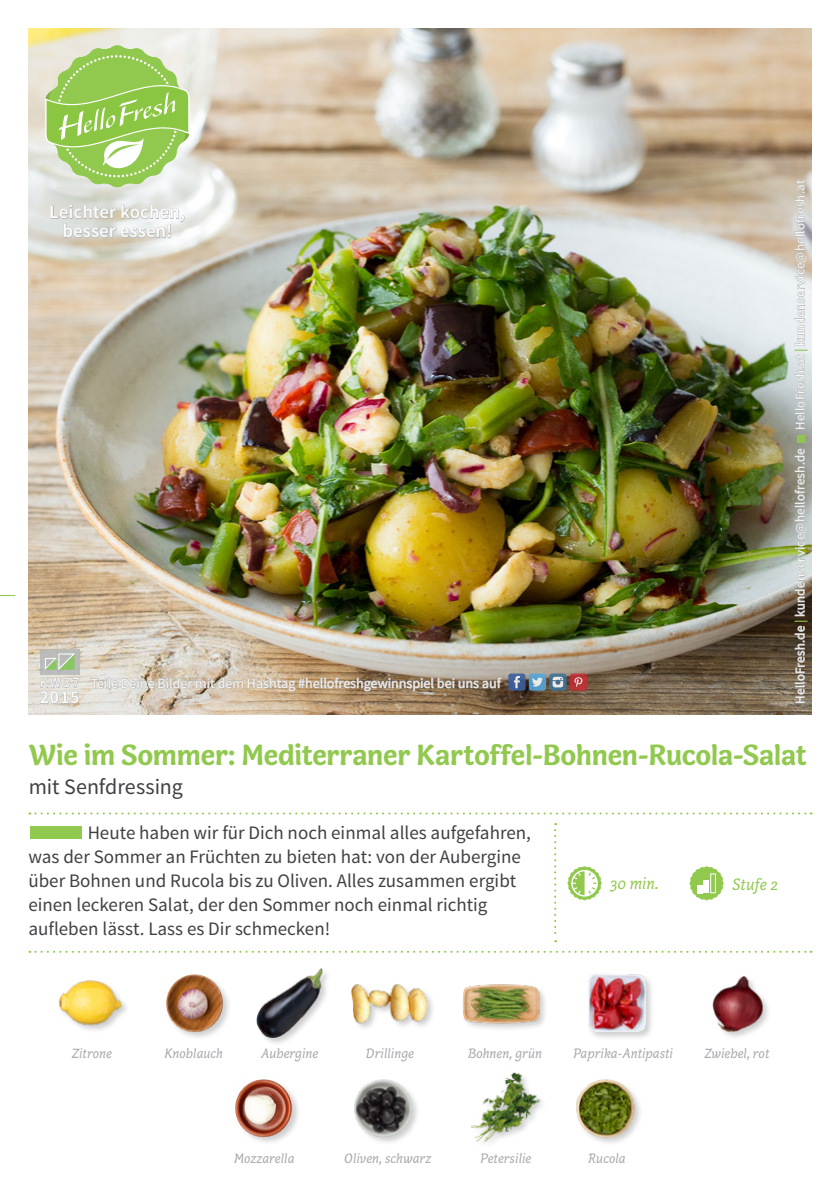
<style>
.page{position:relative;width:840px;height:1191px;background:#fff}
.page>*{position:absolute;margin:0;border:0;box-sizing:border-box;transform-origin:0 0}
.FRONT_Recipe_Title{font:700 30px "Capucine Basic";letter-spacing:-.015em;color:#91c84e}
.FRONT_Recipe_Subtitl{font:22px "Source Sans Pro";letter-spacing:-.005em;color:#414042}
.FRONT___BACK_Running{font:19px/24px "Source Sans Pro";color:#414042}
.t1{font:600 19px/19px "Source Sans Pro";color:#fff;text-align:center}
.t2{font:600 18px "Source Sans Pro";color:#fff}
.FRONT_Icons{font:italic 17px "Capucine Basic";color:#91c84e}
.FRONT_ingredients{font:italic 14px "Capucine Basic";color:#a7a9ac}
.t3{font:14px "Source Sans Pro";color:#fff}
.t4{font:13px "Source Sans Pro";letter-spacing:.02em;color:#fff}
.s1{font-weight:700;color:#91c84e}
</style>
<div class="page">
<img style="left:28px;top:28px;width:783px;height:686px">
<svg style="left:29px;top:812px;width:782px;height:2px"></svg>
<svg style="left:554px;top:823px;width:2px;height:119px"></svg>
<svg style="left:29px;top:950px;width:782px;height:2px"></svg>
<svg style="left:50px;top:204px;width:135px;height:48px;background:#d7d6d0"></svg>
<svg style="left:90px;top:673px;width:412px;height:24px;background:#b5a591"></svg>
<div style="left:508px;top:673px;width:17px;height:17px;background:#405e94;border-radius:3px"></div>
<svg style="left:513px;top:676px;width:6px;height:12px"></svg>
<svg style="left:549px;top:673px;width:17px;height:17px"></svg>
<svg style="left:552px;top:677px;width:11px;height:10px"></svg>
<svg style="left:528px;top:673px;width:17px;height:17px"></svg>
<svg style="left:531px;top:677px;width:11px;height:9px"></svg>
<div style="left:569px;top:673px;width:17px;height:17px;background:#b93335;border-radius:3px"></div>
<svg style="left:574px;top:677px;width:8px;height:10px"></svg>
<svg style="left:0;top:595px;width:15px;height:1px"></svg>
<svg style="left:45px;top:45px;width:144px;height:143px;background:#b0d581"></svg>
<svg style="left:793px;top:625px;width:12px;height:78px"></svg>
<svg style="left:793px;top:447px;width:13px;height:170px;background:#a0a299"></svg>
<div style="left:796px;top:435px;width:7px;height:8px;background:#91c84e"></div>
<svg style="left:793px;top:354px;width:12px;height:76px"></svg>
<svg style="left:793px;top:179px;width:13px;height:167px;background:#cccbc8"></svg>
<svg style="left:689px;top:866px;width:34px;height:34px"></svg>
<div style="left:710px;top:873px;width:5px;height:20px;border:1px solid #fff"></div>
<div style="left:30px;top:826px;width:52px;height:12px;background:#91c84e"></div>
<img style="left:471px;top:1072px;width:71px;height:71px">
<img style="left:576px;top:1079px;width:64px;height:64px">
<img style="left:58px;top:980px;width:69px;height:51px">
<img style="left:354px;top:1079px;width:63px;height:64px">
<img style="left:235px;top:1079px;width:63px;height:64px">
<div style="left:256px;top:967px;width:76px;height:79px;background:#000;opacity:.2"></div>
<img style="left:256px;top:967px;width:74px;height:74px">
<div style="left:350px;top:983px;width:85px;height:48px;background:#000;opacity:.2"></div>
<img style="left:350px;top:983px;width:77px;height:48px">
<div style="left:461px;top:983px;width:87px;height:49px;background:#000;opacity:.2"></div>
<img style="left:462px;top:983px;width:77px;height:49px">
<img style="left:588px;top:974px;width:64px;height:64px">
<img style="left:712px;top:976px;width:56px;height:61px">
<img style="left:166px;top:974px;width:63px;height:64px">
<div style="left:40px;top:649px;width:39px;height:25px;background:#babab8"></div>
<svg style="left:39px;top:653px;width:41px;height:51px"></svg>
<svg style="left:567px;top:866px;width:34px;height:34px"></svg>
<p class="t1" style="left:50px;top:203px;width:137px">Leichter kochen, besser essen!</p>
<p class="t3" style="left:40px;top:674px;width:41px">KW37</p>
<p class="t2" style="left:40px;top:686px;width:41px">2015</p>
<p class="t3" style="left:91px;top:674px;width:411px">Teile Deine Bilder mit dem Hashtag #hellofreshgewinnspiel bei uns auf</p>
<p class="t4" style="left:791px;top:430px;width:252px;rotate:-90deg">HelloFresh.at <span class="s1">|</span> kundenservice@hellofresh.at</p>
<p class="t4" style="left:791px;top:703px;width:257px;rotate:-90deg">HelloFresh.de <span class="s1">|</span> kundenservice@hellofresh.de</p>
<p class="FRONT_Recipe_Title" style="left:29px;top:731px;width:779px">Wie im Sommer: Mediterraner Kartoffel-Bohnen-Rucola-Salat</p>
<p class="FRONT_Recipe_Subtitl" style="left:29px;top:772px;width:155px">mit Senfdressing</p>
<p class="FRONT___BACK_Running" style="left:28px;top:820px;width:504px;text-indent:59px">Heute haben wir für Dich noch einmal alles aufgefahren, was der Sommer an Früchten zu bieten hat: von der Aubergine über Bohnen und Rucola bis zu Oliven. Alles zusammen ergibt einen leckeren Salat, der den Sommer noch einmal richtig aufleben lässt. Lass es Dir schmecken!</p>
<p class="FRONT_Icons" style="left:609px;top:871px;width:50px">30 min.</p>
<p class="FRONT_Icons" style="left:731px;top:871px;width:47px">Stufe 2</p>
<p class="FRONT_ingredients" style="left:71px;top:1042px;width:42px">Zitrone</p>
<p class="FRONT_ingredients" style="left:164px;top:1042px;width:60px">Knoblauch</p>
<p class="FRONT_ingredients" style="left:261px;top:1042px;width:59px">Aubergine</p>
<p class="FRONT_ingredients" style="left:366px;top:1042px;width:50px">Drillinge</p>
<p class="FRONT_ingredients" style="left:468px;top:1042px;width:75px">Bohnen, grün</p>
<p class="FRONT_ingredients" style="left:573px;top:1042px;width:101px">Paprika-Antipasti</p>
<p class="FRONT_ingredients" style="left:703px;top:1042px;width:67px">Zwiebel, rot</p>
<p class="FRONT_ingredients" style="left:234px;top:1148px;width:62px">Mozzarella</p>
<p class="FRONT_ingredients" style="left:344px;top:1148px;width:89px">Oliven, schwarz</p>
<p class="FRONT_ingredients" style="left:480px;top:1148px;width:52px">Petersilie</p>
<p class="FRONT_ingredients" style="left:588px;top:1148px;width:39px">Rucola</p>
</div>
